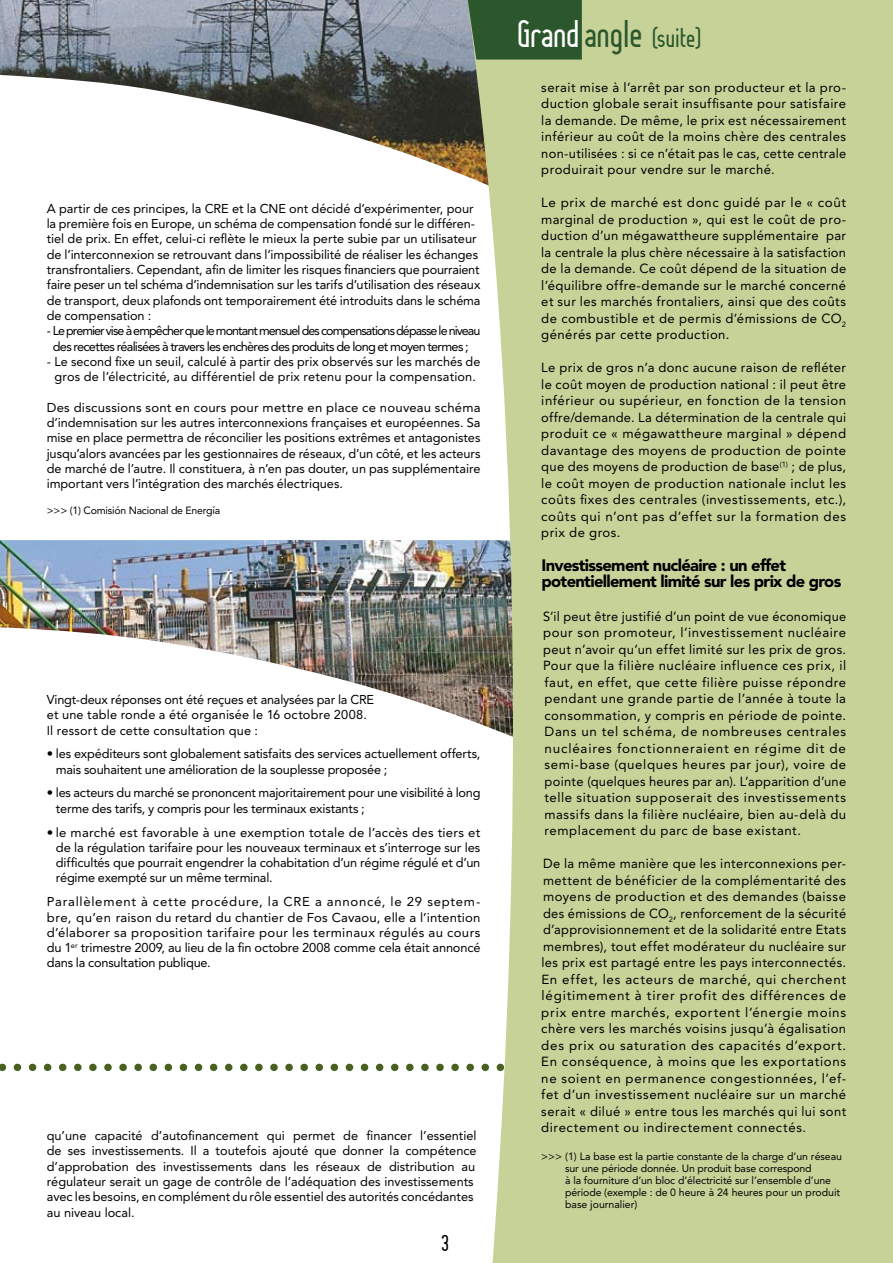
<style>
.page{position:relative;width:893px;height:1263px;background:#fff}
.page>*{position:absolute;margin:0;border:0;box-sizing:border-box;transform-origin:0 0}
.t1{font:26.4px "Lady Ice";color:#2c572d}
.t2{font:22.5px "Lady Ice";color:#000}
.t3{font:900 16.5px/16.5px "Avenir";letter-spacing:-.04em;color:#000}
.t4{font:13.2px/16.5px "Avenir";letter-spacing:.035em;color:#000;text-align:justify}
.t5{font:12.75px/15.3px "Avenir";letter-spacing:-.005em;color:#000}
.t6{font:12.75px/15.3px "Avenir";letter-spacing:-.065em;color:#000;text-align:center}
.t7{font:10.5px/12px "Avenir";letter-spacing:-.01em;color:#000}
.s1{font-size:37.5px;color:#fff}
.s2{font-size:37.5px}
</style>
<div class="page">
<svg style="left:0;top:1063px;width:459px;height:8px"></svg>
<img style="left:0;top:0;width:465px;height:176px">
<img style="left:0;top:540px;width:465px;height:179px">
<svg style="left:465px;top:0;width:428px;height:1263px;background:#c8d29e"></svg>
<div style="left:468px;top:0;width:114px;height:60px;background:#2c572d"></div>
<p class="t5" style="left:47px;top:201px;width:435px">A partir de ces principes, la CRE et la CNE ont décidé d’expérimenter, pour la première fois en Europe, un schéma de compensation fondé sur le différen&shy;tiel de prix. En effet, celui-ci reflète le mieux la perte subie par un utilisateur de l’interconnexion se retrouvant dans l’impossibilité de réaliser les échanges transfrontaliers. Cependant, afin de limiter les risques financiers que pourraient faire peser un tel schéma d’indemnisation sur les tarifs d’utilisation des réseaux de transport, deux plafonds ont temporairement été introduits dans le schéma de compensation :</p>
<p class="t6" style="left:47px;top:323px;width:435px">- Le premier vise à empêcher que le montant mensuel des compensations dépasse le niveau des recettes réalisées à travers les enchères des produits de long et moyen termes ;</p>
<p class="t5" style="left:47px;top:354px;width:435px;text-align:center">- Le second fixe un seuil, calculé à partir des prix observés sur les marchés de gros de l’électricité, au différentiel de prix retenu pour la compensation.</p>
<p class="t5" style="left:47px;top:400px;width:435px;text-align:justify">Des discussions sont en cours pour mettre en place ce nouveau schéma d’indemnisation sur les autres interconnexions françaises et européennes. Sa mise en place permettra de réconcilier les positions extrêmes et antagonistes jusqu’alors avancées par les gestionnaires de réseaux, d’un côté, et les acteurs de marché de l’autre. Il constituera, à n’en pas douter, un pas supplémentaire important vers l’intégration des marchés électriques.</p>
<p class="t7" style="left:47px;top:504px;width:175px">&gt;&gt;&gt; (1) Comisión Nacional de Energía</p>
<p class="t5" style="left:47px;top:692px;width:329px">Vingt-deux réponses ont été reçues et analysées par la CRE et une table ronde a été organisée le 16 octobre 2008.<br>Il ressort de cette consultation que :</p>
<p class="t5" style="left:56px;top:746px;width:426px;text-indent:-9px">• les expéditeurs sont globalement satisfaits des services actuellement offerts, mais souhaitent une amélioration de la souplesse proposée ;</p>
<p class="t5" style="left:56px;top:785px;width:426px;text-indent:-9px">• les acteurs du marché se prononcent majoritairement pour une visibilité à long terme des tarifs, y compris pour les terminaux existants ;</p>
<p class="t5" style="left:56px;top:824px;width:426px;text-align:justify;text-indent:-9px">• le marché est favorable à une exemption totale de l’accès des tiers et de la régulation tarifaire pour les nouveaux terminaux et s’interroge sur les difficultés que pourrait engendrer la cohabitation d’un régime régulé et d’un régime exempté sur un même terminal.</p>
<p class="t5" style="left:47px;top:894px;width:435px;text-align:justify">Parallèlement à cette procédure, la CRE a annoncé, le 29 septem&shy;bre, qu’en raison du retard du chantier de Fos Cavaou, elle a l’intention d’élaborer sa proposition tarifaire pour les terminaux régulés au cours du 1<sup>er</sup> trimestre 2009, au lieu de la fin octobre 2008 comme cela était annoncé dans la consultation publique.</p>
<p class="t5" style="left:47px;top:1128px;width:431px">qu’une capacité d’autofinancement qui permet de financer l’essentiel de ses investissements. Il a toutefois ajouté que donner la compétence d’approbation des investissements dans les réseaux de distribution au régulateur serait un gage de contrôle de l’adéquation des investissements avec les besoins, en complément du rôle essentiel des autorités concédantes au niveau local.</p>
<h2 class="t2" style="left:441px;top:1228px;width:9px">3</h2>
<h1 class="t1" style="left:517px;top:20px;width:186px"><span class="s1">Grand</span><span class="s2">angle</span> (suite)</h1>
<p class="t4" style="left:541px;top:79px;width:306px">serait mise à l’arrêt par son producteur et la pro&shy;duction globale serait insuffisante pour satisfaire la demande. De même, le prix est nécessairement inférieur au coût de la moins chère des centrales non-utilisées : si ce n’était pas le cas, cette centrale produirait pour vendre sur le marché.</p>
<p class="t4" style="left:541px;top:194px;width:306px">Le prix de marché est donc guidé par le « coût marginal de production », qui est le coût de pro&shy;duction d’un mégawattheure supplémentaire par la centrale la plus chère nécessaire à la satisfaction de la demande. Ce coût dépend de la situation de l’équilibre offre-demande sur le marché concerné et sur les marchés frontaliers, ainsi que des coûts de combustible et de permis d’émissions de CO<sub>2 </sub>générés par cette production.</p>
<p class="t4" style="left:541px;top:359px;width:306px">Le prix de gros n’a donc aucune raison de refléter le coût moyen de production national : il peut être inférieur ou supérieur, en fonction de la tension offre/demande. La détermination de la centrale qui produit ce « mégawattheure marginal » dépend davantage des moyens de production de pointe que des moyens de production de base<sup>(1)</sup> ; de plus, le coût moyen de production nationale inclut les coûts fixes des centrales (investissements, etc.), coûts qui n’ont pas d’effet sur la formation des prix de gros.</p>
<p class="t3" style="left:541px;top:556px;width:301px">Investissement nucléaire : un effet potentiellement limité sur les prix de gros</p>
<p class="t4" style="left:543px;top:608px;width:305px">S’il peut être justifié d’un point de vue économique pour son promoteur, l’investissement nucléaire peut n’avoir qu’un effet limité sur les prix de gros.<br>Pour que la filière nucléaire influence ces prix, il faut, en effet, que cette filière puisse répondre pendant une grande partie de l’année à toute la consommation, y compris en période de pointe.<br>Dans un tel schéma, de nombreuses centrales nucléaires fonctionneraient en régime dit de semi-base (quelques heures par jour), voire de pointe (quelques heures par an). L’apparition d’une telle situation supposerait des investissements massifs dans la filière nucléaire, bien au-delà du remplacement du parc de base existant.</p>
<p class="t4" style="left:541px;top:855px;width:306px">De la même manière que les interconnexions per&shy;mettent de bénéficier de la complémentarité des moyens de production et des demandes (baisse des émissions de CO<sub>2</sub>, renforcement de la sécurité d’approvisionnement et de la solidarité entre Etats membres), tout effet modérateur du nucléaire sur les prix est partagé entre les pays interconnectés.<br>En effet, les acteurs de marché, qui cherchent légitimement à tirer profit des différences de prix entre marchés, exportent l’énergie moins chère vers les marchés voisins jusqu’à égalisation des prix ou saturation des capacités d’export.<br>En conséquence, à moins que les exportations ne soient en permanence congestionnées, l’ef&shy;fet d’un investissement nucléaire sur un marché serait « dilué » entre tous les marchés qui lui sont directement ou indirectement connectés.</p>
<p class="t7" style="left:565px;top:1150px;width:278px;text-indent:-24px">&gt;&gt;&gt; (1) La base est la partie constante de la charge d’un réseau sur une période donnée. Un produit base correspond<br>à la fourniture d’un bloc d’électricité sur l’ensemble d’une période (exemple : de 0 heure à 24 heures pour un produit base journalier)</p>
</div>
